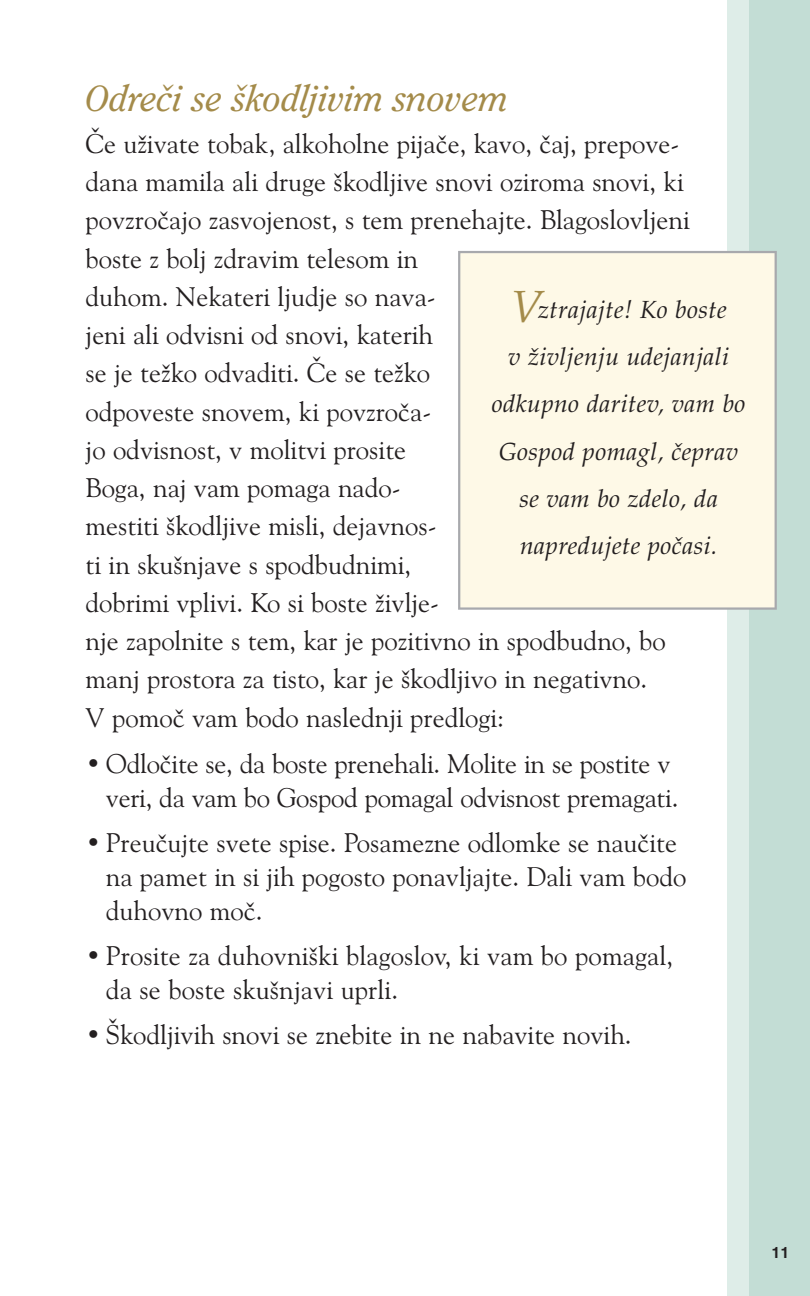
<style>
.page{position:relative;width:810px;height:1296px;background:#fff}
.page>*{position:absolute;margin:0;border:0;box-sizing:border-box;transform-origin:0 0}
.t1{font:italic 36px "Clear Croatian";color:#a48b4a}
.t2{font:27px/38.2px "Goudy Croatian Roman";color:#231f20}
.t3{font:italic 24.75px/47.2px "Pala Croatian";letter-spacing:.015em;color:#231f20;text-align:center}
.t4{font:700 15.75px "Swiss Croatian";color:#231f20}
.s1{font-size:45px;color:#a48b4a}
</style>
<div class="page">
<div style="left:727px;top:0;width:83px;height:1296px;background:#c3ddd5"></div>
<div style="left:727px;top:0;width:21px;height:1296px;background:#deede8"></div>
<div style="left:458px;top:251px;width:319px;height:359px;background:#fef9e7"></div>
<h1 class="t1" style="left:86px;top:83px;width:424px">Odreçi se økodljivim snovem</h1>
<p class="t2" style="left:86px;top:126px;width:606px">Çe uœivate tobak, alkoholne pijaçe, kavo, çaj, prepove&shy;dana mamila ali druge økodljive snovi oziroma snovi, ki povzroçajo zasvojenost, s tem prenehajte. Blagoslovljeni boste z bolj zdravim telesom in<br>duhom. Nekateri ljudje so nava-<br>jeni ali odvisni od snovi, katerih<br>se je teœko odvaditi. Çe se teœko<br>odpoveste snovem, ki povzroça-<br>jo odvisnost, v molitvi prosite<br>Boga, naj vam pomaga nado-<br>mestiti økodljive misli, dejavnos-<br>ti in skuønjave s spodbudnimi,<br>dobrimi vplivi. Ko si boste œivlje-<br>nje zapolnite s tem, kar je pozitivno in spodbudno, bo manj prostora za tisto, kar je økodljivo in negativno.<br>V pomoç vam bodo naslednji predlogi:</p>
<p class="t2" style="left:86px;top:749px;width:594px;line-height:33.8px;text-align:right">• Odloçite se, da boste prenehali. Molite in se postite v veri, da vam bo Gospod pomagal odvisnost premagati.</p>
<p class="t2" style="left:106px;top:828px;width:582px;line-height:33.8px;text-indent:-20px">• Preuçujte svete spise. Posamezne odlomke se nauçite na pamet in si jih pogosto ponavljajte. Dali vam bodo duhovno moç.</p>
<p class="t2" style="left:106px;top:941px;width:569px;line-height:33.8px;text-indent:-20px">• Prosite za duhovniøki blagoslov, ki vam bo pomagal, da se boste skuønjavi uprli.</p>
<p class="t2" style="left:86px;top:1017px;width:548px">• Økodljivih snovi se znebite in ne nabavite novih.</p>
<p class="t3" style="left:492px;top:289px;width:255px"><span class="s1">V</span>ztrajajte! Ko boste<br>v œivljenju udejanjali odkupno daritev, vam bo<br>Gospod pomagl, çeprav se vam bo zdelo, da napredujete poçasi.</p>
<p class="t4" style="left:771px;top:1246px;width:19px">11</p>
</div>
